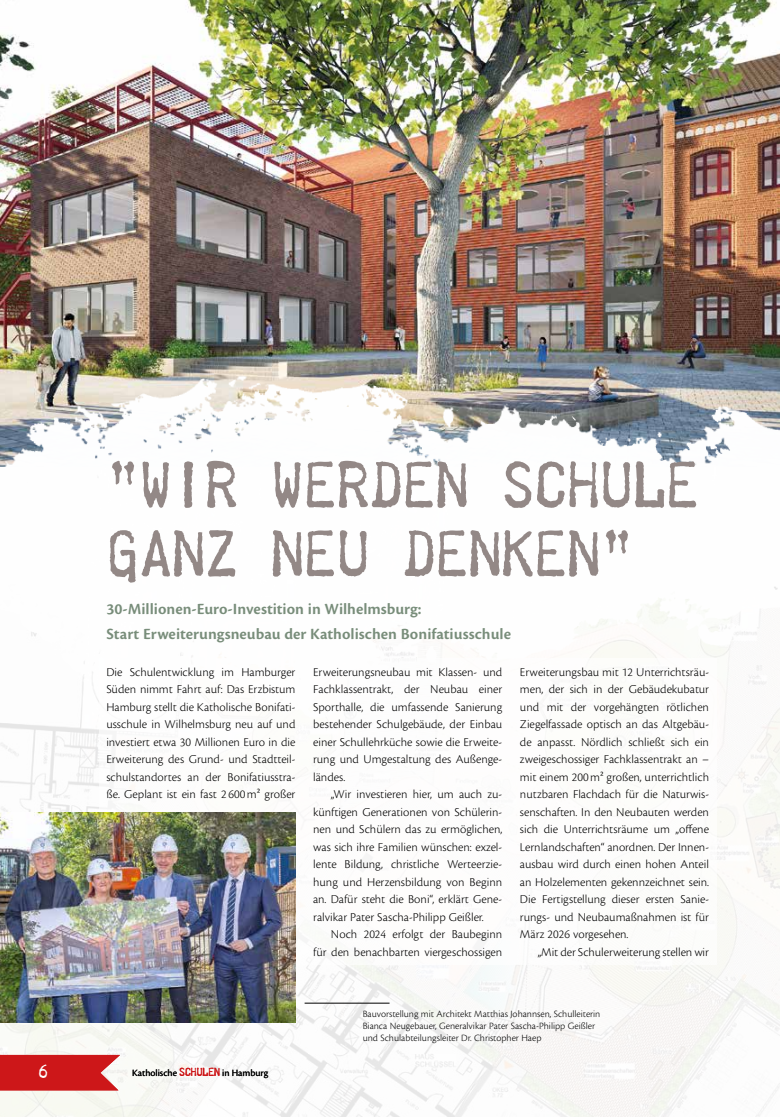
<style>
.page{position:relative;width:780px;height:1117px;background:#fff}
.page>*{position:absolute;margin:0;border:0;box-sizing:border-box;transform-origin:0 0}
.t1{font:56.25px/68.8px "Telegraphem";color:#938886}
.t2{font:16.25px/25px "Cronos Pro Semibold Capt";color:#788d7a}
.t3{font:16.25px "Telegraphem";color:#fff}
.t4{font:12.5px/17.5px "Cronos Pro Lt Capt";color:#000;text-align:justify}
.t5{font:10px/12px "Cronos Pro Lt Capt";color:#000}
.t6{font:10px "Cronos Pro";color:#000}
.s1{font-family:"Telegraphem";color:#cd1719}
</style>
<div class="page">
<img style="left:0;top:0;width:780px;height:1116px">
<svg style="left:0;top:1054px;width:120px;height:36px;background:#d12e30"></svg>
<img style="left:0;top:304px;width:780px;height:435px">
<hr style="left:304px;top:1002px;width:85px;height:1px;background:#000">
<div style="left:99px;top:658px;width:618px;height:306px;background:#fff"></div>
<img style="left:0;top:812px;width:295px;height:210px">
<h1 class="t1" style="left:106px;top:446px;width:594px">“WIR WERDEN SCHULE<br>GANZ NEU DENKEN“</h1>
<h2 class="t2" style="left:106px;top:596px;width:406px">30-Millionen-Euro-Investition in Wilhelmsburg:<br>Start Erweiterungsneubau der Katholischen Bonifatiusschule</h2>
<p class="t4" style="left:106px;top:662px;width:190px">Die Schulentwicklung im Hamburger Süden nimmt Fahrt auf: Das Erzbistum Hamburg stellt die Katholische Bonifati&shy;usschule in Wilhelmsburg neu auf und investiert etwa 30 Millionen Euro in die Erweiterung des Grund- und Stadtteil&shy;schulstandortes an der Bonifatiusstra&shy;ße. Geplant ist ein fast 2 600m² großer</p>
<p class="t4" style="left:313px;top:662px;width:190px">Erweiterungsneubau mit Klassen- und Fachklassentrakt, der Neubau einer Sporthalle, die umfassende Sanierung bestehender Schulgebäude, der Einbau einer Schullehrküche sowie die Erweite&shy;rung und Umgestaltung des Außenge&shy;ländes.</p>
<p class="t4" style="left:313px;top:785px;width:190px;text-indent:18px">„Wir investieren hier, um auch zu&shy;künftigen Generationen von Schülerin&shy;nen und Schülern das zu ermöglichen, was sich ihre Familien wünschen: exzel&shy;lente Bildung, christliche Werteerzie&shy;hung und Herzensbildung von Beginn an. Dafür steht die Boni“, erklärt Gene&shy;ralvikar Pater Sascha-Philipp Geißler.</p>
<p class="t4" style="left:313px;top:925px;width:190px;text-align:right">Noch 2024 erfolgt der Baubeginn<br>für den benachbarten viergeschossigen</p>
<p class="t4" style="left:520px;top:662px;width:190px">Erweiterungsbau mit 12 Unterrichtsräu&shy;men, der sich in der Gebäudekubatur und mit der vorgehängten rötlichen Ziegelfassade optisch an das Altgebäu&shy;de anpasst. Nördlich schließt sich ein zweigeschossiger Fachklassentrakt an – mit einem 200m² großen, unterrichtlich nutzbaren Flachdach für die Naturwis&shy;senschaften. In den Neubauten werden sich die Unterrichtsräume um „offene Lernlandschaften“ anordnen. Der Innen&shy;ausbau wird durch einen hohen Anteil an Holzelementen gekennzeichnet sein.<br>Die Fertigstellung dieser ersten Sanie&shy;rungs- und Neubaumaßnahmen ist für März 2026 vorgesehen.</p>
<p class="t4" style="left:537px;top:942px;width:173px">„Mit der Schulerweiterung stellen wir</p>
<h2 class="t3" style="left:38px;top:1059px;width:11px">6</h2>
<p class="t6" style="left:132px;top:1066px;width:138px">Katholische <span class="s1">SCHULEN</span> in Hamburg</p>
<p class="t5" style="left:362px;top:1007px;width:239px">Bauvorstellung mit Architekt Matthias Johannsen, Schulleiterin<br>Bianca Neugebauer, Generalvikar Pater Sascha-Philipp Geißler und Schulabteilungsleiter Dr. Christopher Haep</p>
</div>
